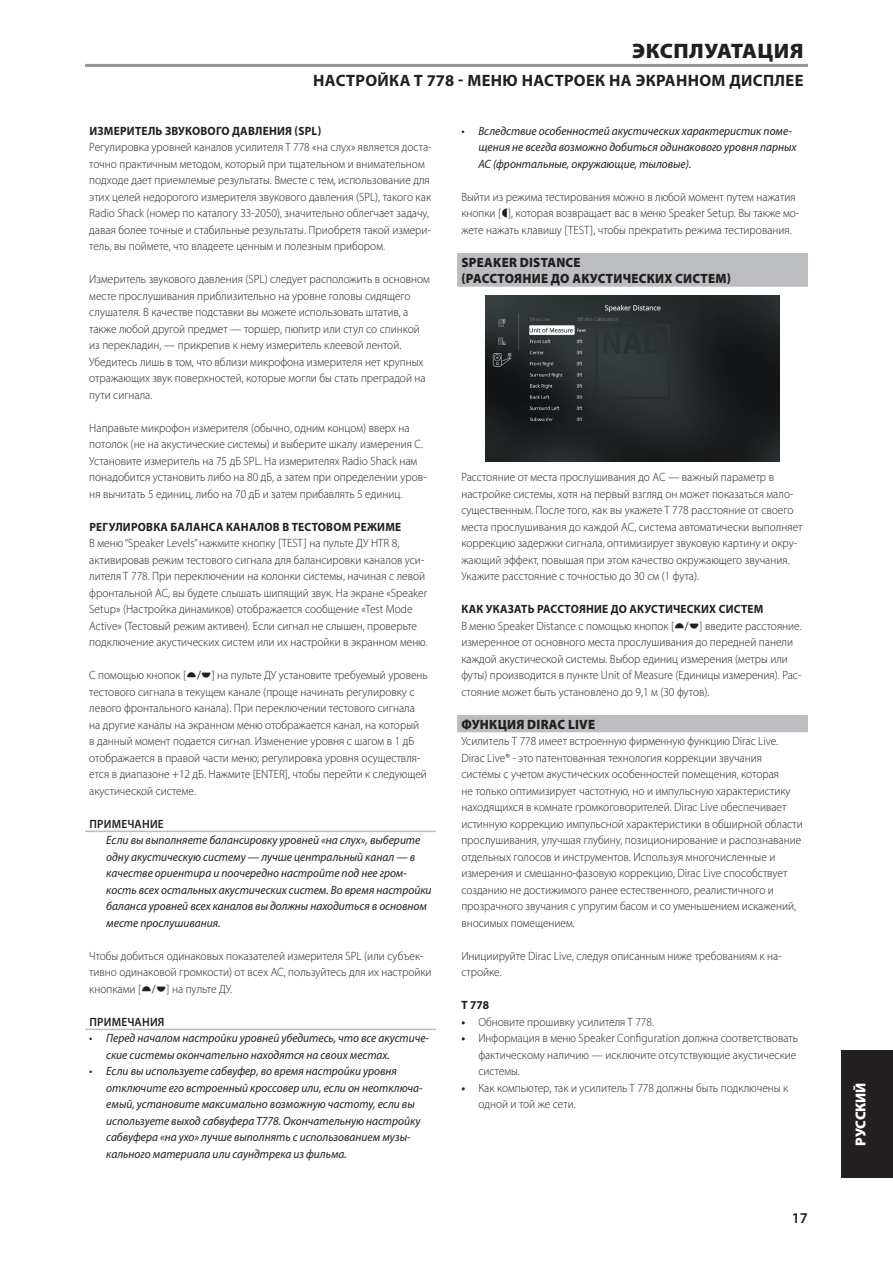
<style>
.page{position:relative;width:893px;height:1263px;background:#fff}
.page>*{position:absolute;margin:0;border:0;box-sizing:border-box;transform-origin:0 0}
.Body_copy_-_header{font:900 21px "Myriad Pro";letter-spacing:.02em;color:#231f20;scale:1.05 1}
.Body_copy_-_header-2{font:700 16.5px "Myriad Pro";letter-spacing:.02em;color:#231f20}
.t1{font:600 15px "Myriad Pro";color:#231f20}
.t2{font:900 14.4px "Myriad Pro";letter-spacing:-.005em;color:#fff}
.Body_copy_-_sub-sect{font:900 13.5px "Myriad Pro";letter-spacing:.02em;color:#231f20;scale:.95 1}
.Body_copy_-_normal{font:300 12px/16.5px "Myriad Pro";color:#231f20;scale:.95 1}
.Body_copy_-_note{font:italic 12px/16.5px "Myriad Pro";color:#231f20;scale:.95 1}
.Body_copy_-_indent_1{font:300 12px/16.5px "Myriad Pro";color:#231f20;scale:.95 1}
.Body_copy_-_sub-sect-2{font:700 12px "Myriad Pro";letter-spacing:.02em;color:#231f20;scale:.95 1}
.Body_copy_-_note_hea{font:600 12px "Myriad Pro";letter-spacing:.02em;color:#231f20;scale:.95 1}
.s1{font-weight:700}
</style>
<div class="page">
<div style="left:842px;top:1050px;width:51px;height:128px;background:#231f20"></div>
<hr style="left:85px;top:831px;width:351px;height:1px;background:#bcbdc0">
<hr style="left:85px;top:1029px;width:351px;height:1px;background:#bcbdc0">
<div style="left:457px;top:253px;width:351px;height:17px;background:#bcbdc0"></div>
<div style="left:457px;top:269px;width:351px;height:18px;background:#bcbdc0"></div>
<div style="left:457px;top:715px;width:351px;height:17px;background:#bcbdc0"></div>
<hr style="left:85px;top:64px;width:723px;height:3px;background:#939598">
<img style="left:485px;top:295px;width:295px;height:166px">
<p class="Body_copy_-_header" style="left:632px;top:37px;width:165px">ЭКСПЛУАТАЦИЯ</p>
<p class="Body_copy_-_header-2" style="left:313px;top:70px;width:492px">НАСТРОЙКА T 778 - МЕНЮ НАСТРОЕК НА ЭКРАННОМ ДИСПЛЕЕ</p>
<p class="Body_copy_-_sub-sect-2" style="left:89px;top:123px;width:246px">ИЗМЕРИТЕЛЬ ЗВУКОВОГО ДАВЛЕНИЯ (SPL)</p>
<p class="Body_copy_-_normal" style="left:89px;top:139px;width:362px">Регулировка уровней каналов усилителя T 778 «на слух» является доста&shy;точно практичным методом, который при тщательном и внимательном подходе дает приемлемые результаты. Вместе с тем, использование для этих целей недорогого измерителя звукового давления (SPL), такого как Radio Shack (номер по каталогу 33-2050), значительно облегчает задачу, давая более точные и стабильные результаты. Приобретя такой измери&shy;тель, вы поймете, что владеете ценным и полезным прибором.</p>
<p class="Body_copy_-_normal" style="left:89px;top:271px;width:360px">Измеритель звукового давления (SPL) следует расположить в основном месте прослушивания приблизительно на уровне головы сидящего слушателя. В качестве подставки вы можете использовать штатив, а также любой другой предмет — торшер, пюпитр или стул со спинкой из перекладин, — прикрепив к нему измеритель клеевой лентой.<br>Убедитесь лишь в том, что вблизи микрофона измерителя нет крупных отражающих звук поверхностей, которые могли бы стать преградой на пути сигнала.</p>
<p class="Body_copy_-_normal" style="left:89px;top:419px;width:356px">Направьте микрофон измерителя (обычно, одним концом) вверх на потолок (не на акустические системы) и выберите шкалу измерения С.<br>Установите измеритель на 75 дБ SPL. На измерителях Radio Shack нам понадобится установить либо на 80 дБ, а затем при определении уров&shy;ня вычитать 5 единиц, либо на 70 дБ и затем прибавлять 5 единиц.</p>
<p class="Body_copy_-_sub-sect-2" style="left:89px;top:519px;width:330px">РЕГУЛИРОВКА БАЛАНСА КАНАЛОВ В ТЕСТОВОМ РЕЖИМЕ</p>
<p class="Body_copy_-_normal" style="left:89px;top:535px;width:358px">В меню “Speaker Levels” нажмите кнопку [TEST] на пульте ДУ HTR 8, активировав режим тестового сигнала для балансировки каналов уси&shy;лителя T 778. При переключении на колонки системы, начиная с левой фронтальной АС, вы будете слышать шипящий звук. На экране «Speaker Setup» (Настройка динамиков) отображается сообщение «Test Mode Active» (Тестовый режим активен). Если сигнал не слышен, проверьте подключение акустических систем или их настройки в экранном меню.</p>
<p class="Body_copy_-_normal" style="left:89px;top:667px;width:104px">С помощью кнопок [</p>
<p class="Body_copy_-_normal" style="left:89px;top:667px;width:358px;text-indent:122px">] на пульте ДУ установите требуемый уровень тестового сигнала в текущем канале (проще начинать регулировку с левого фронтального канала). При переключении тестового сигнала на другие каналы на экранном меню отображается канал, на который<br>в данный момент подается сигнал. Изменение уровня с шагом в 1 дБ отображается в правой части меню; регулировка уровня осуществля&shy;ется в диапазоне +12 дБ. Нажмите [ENTER], чтобы перейти к следующей акустической системе.</p>
<p class="Body_copy_-_note_hea" style="left:89px;top:816px;width:80px">ПРИМЕЧАНИЕ</p>
<p class="Body_copy_-_note" style="left:106px;top:832px;width:344px">Если вы выполняете балансировку уровней «на слух», выберите одну акустическую систему — лучше центральный канал — в качестве ориентира и поочередно настройте под нее гром&shy;кость всех остальных акустических систем. Во время настройки баланса уровней всех каналов вы должны находиться в основном месте прослушивания.</p>
<p class="Body_copy_-_normal" style="left:89px;top:947px;width:362px">Чтобы добиться одинаковых показателей измерителя SPL (или субъек&shy;тивно одинаковой громкости) от всех АС, пользуйтесь для их настройки кнопками [</p>
<p class="Body_copy_-_normal" style="left:167px;top:980px;width:71px">] на пульте ДУ.</p>
<p class="Body_copy_-_note_hea" style="left:89px;top:1014px;width:81px">ПРИМЕЧАНИЯ</p>
<p class="Body_copy_-_note" style="left:106px;top:1030px;width:341px;text-indent:-17px">• Перед началом настройки уровней убедитесь, что все акустиче&shy;ские системы окончательно находятся на своих местах.</p>
<p class="Body_copy_-_note" style="left:106px;top:1063px;width:335px;text-indent:-17px">• Если вы используете сабвуфер, во время настройки уровня отключите его встроенный кроссовер или, если он неотключа&shy;емый, установите максимально возможную частоту, если вы используете выход сабвуфера T778. Окончательную настройку сабвуфера «на ухо» лучше выполнять с использованием музы&shy;кального материала или саундтрека из фильма.</p>
<p class="Body_copy_-_note" style="left:478px;top:122px;width:336px;text-indent:-17px">• Вследствие особенностей акустических характеристик поме&shy;щения не всегда возможно добиться одинакового уровня парных<br>АС (фронтальные, окружающие, тыловые).</p>
<p class="Body_copy_-_normal" style="left:461px;top:188px;width:357px">Выйти из режима тестирования можно в любой момент путем нажатия кнопки [ ], которая возвращает вас в меню Speaker Setup. Вы также мо&shy;жете нажать клавишу [TEST], чтобы прекратить режима тестирования.</p>
<p class="Body_copy_-_sub-sect" style="left:461px;top:253px;width:127px">SPEAKER DISTANCE</p>
<p class="Body_copy_-_sub-sect" style="left:461px;top:269px;width:285px">(РАССТОЯНИЕ ДО АКУСТИЧЕСКИХ СИСТЕМ)</p>
<p class="Body_copy_-_normal" style="left:461px;top:469px;width:361px">Расстояние от места прослушивания до АС — важный параметр в настройке системы, хотя на первый взгляд он может показаться мало&shy;существенным. После того, как вы укажете T 778 расстояние от своего места прослушивания до каждой АС, система автоматически выполняет коррекцию задержки сигнала, оптимизирует звуковую картину и окру&shy;жающий эффект, повышая при этом качество окружающего звучания.<br>Укажите расстояние с точностью до 30 см (1 фута).</p>
<p class="Body_copy_-_sub-sect-2" style="left:461px;top:601px;width:319px">КАК УКАЗАТЬ РАССТОЯНИЕ ДО АКУСТИЧЕСКИХ СИСТЕМ</p>
<p class="Body_copy_-_normal" style="left:461px;top:617px;width:225px">В меню Speaker Distance с помощью кнопок [</p>
<p class="Body_copy_-_normal" style="left:461px;top:617px;width:360px;text-indent:238px">] введите расстояние. измеренное от основного места прослушивания до передней панели каждой акустической системы. Выбор единиц измерения (метры или футы) производится в пункте Unit of Measure (Единицы измерения). Рас&shy;стояние может быть установлено до 9,1 м (30 футов).</p>
<p class="Body_copy_-_sub-sect" style="left:461px;top:715px;width:142px">ФУНКЦИЯ DIRAC LIVE</p>
<p class="Body_copy_-_normal" style="left:461px;top:733px;width:361px">Усилитель Т 778 имеет встроенную фирменную функцию Dirac Live.<br>Dirac Live® - это патентованная технология коррекции звучания системы с учетом акустических особенностей помещения, которая<br>не только оптимизирует частотную, но и импульсную характеристику находящихся в комнате громкоговорителей. Dirac Live обеспечивает истинную коррекцию импульсной характеристики в обширной области прослушивания, улучшая глубину, позиционирование и распознавание отдельных голосов и инструментов. Используя многочисленные и измерения и смешанно-фазовую коррекцию, Dirac Live способствует созданию не достижимого ранее естественного, реалистичного и прозрачного звучания с упругим басом и со уменьшением искажений, вносимых помещением.</p>
<p class="Body_copy_-_normal" style="left:461px;top:947px;width:339px">Инициируйте Dirac Live, следуя описанным ниже требованиям к на&shy;стройке.</p>
<p class="Body_copy_-_sub-sect-2" style="left:461px;top:997px;width:31px">T 778</p>
<p class="Body_copy_-_indent_1" style="left:461px;top:1013px;width:204px"><span class="s1">•</span> Обновите прошивку усилителя T 778.</p>
<p class="Body_copy_-_indent_1" style="left:478px;top:1030px;width:338px;text-indent:-17px"><span class="s1">•</span> Информация в меню Speaker Configuration должна соответствовать фактическому наличию — исключите отсутствующие акустические системы.</p>
<p class="Body_copy_-_indent_1" style="left:478px;top:1079px;width:328px;text-indent:-17px"><span class="s1">•</span> Как компьютер, так и усилитель T 778 должны быть подключены к одной и той же сети.</p>
<p class="t1" style="left:792px;top:1208px;width:18px">17</p>
<p class="t2" style="left:851px;top:1146px;width:65px;rotate:-90deg">РУССКИЙ</p>
</div>
